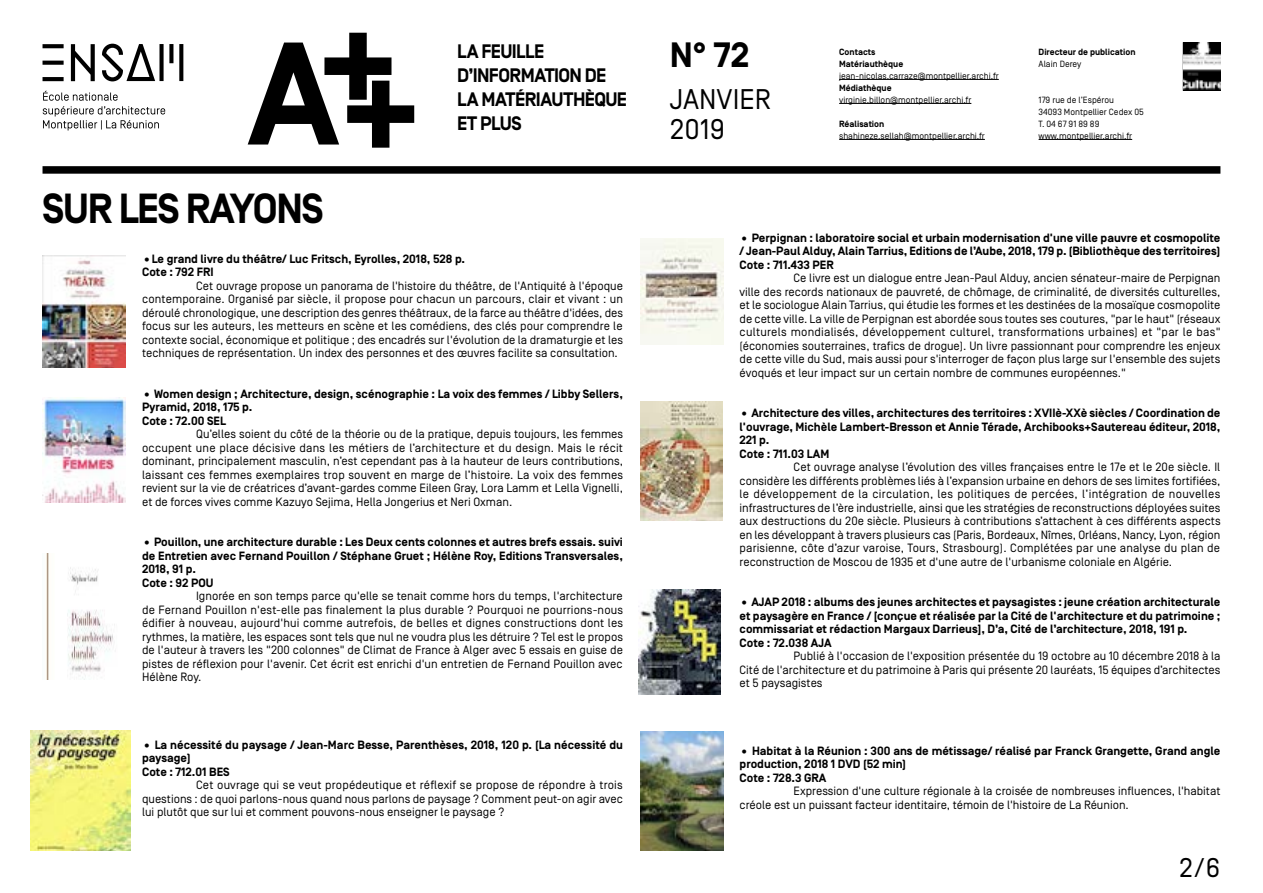
<style>
.page{position:relative;width:1263px;height:893px;background:#fff}
.page>*{position:absolute;margin:0;border:0;box-sizing:border-box;transform-origin:0 0}
.t1{font:700 145.65px "Simplon Norm";color:#000}
.t2{font:700 42px "Simplon Norm";letter-spacing:-.03em;color:#000;scale:.96 1}
.t3{font:700 35.1px "Simplon Norm";color:#000}
.t4{font:28.35px/30px "Simplon Norm";color:#000}
.t5{font:27px "Simplon Norm";color:#000}
.t6{font:700 19.5px/24px "Simplon Norm";letter-spacing:-.03em;color:#000}
.t7{font:12px/13.5px "Simplon Norm";color:#000;text-align:justify}
.t8{font:700 12px/13.5px "Simplon Norm";color:#000}
.t9{font:9px/12px "Simplon Norm";color:#000}
.t10{font:700 9px/12px "Simplon Norm";color:#000}
.s1{color:#fff}
</style>
<div class="page">
<hr style="left:839px;top:79px;width:160px;height:1px;background:#000">
<hr style="left:839px;top:103px;width:132px;height:1px;background:#000">
<hr style="left:839px;top:139px;width:146px;height:1px;background:#000">
<hr style="left:1038px;top:139px;width:94px;height:1px;background:#000">
<svg style="left:43px;top:44px;width:140px;height:86px"></svg>
<svg style="left:1182px;top:42px;width:39px;height:49px"></svg>
<img style="left:1183px;top:43px;width:37px;height:47px">
<div style="left:43px;top:166px;width:1177px;height:8px;background:#000"></div>
<img style="left:43px;top:255px;width:82px;height:112px">
<img style="left:43px;top:397px;width:82px;height:105px">
<img style="left:46px;top:554px;width:69px;height:125px">
<img style="left:31px;top:730px;width:99px;height:120px">
<img style="left:640px;top:238px;width:84px;height:107px">
<img style="left:640px;top:402px;width:82px;height:118px">
<img style="left:639px;top:589px;width:81px;height:105px">
<img style="left:640px;top:731px;width:84px;height:119px">
<h1 class="t1" style="left:317px;top:10px;width:106px">++</h1>
<h1 class="t1" style="left:248px;top:16px;width:174px">A<span class="s1">+</span></h1>
<h3 class="t3" style="left:670px;top:35px;width:81px">N° 72</h3>
<h3 class="t6" style="left:457px;top:40px;width:171px">LA FEUILLE<br>D’INFORMATION DE<br>LA MATÉRIAUTHÈQUE<br>ET PLUS</h3>
<p class="t10" style="left:839px;top:46px;width:66px">Contacts<br>Matériauthèque</p>
<p class="t9" style="left:839px;top:70px;width:161px">jean-nicolas.carraze@montpellier.archi.fr</p>
<p class="t10" style="left:839px;top:82px;width:54px">Médiathèque</p>
<p class="t9" style="left:839px;top:94px;width:134px">virginie.billon@montpellier.archi.fr</p>
<p class="t10" style="left:839px;top:118px;width:47px">Réalisation</p>
<p class="t9" style="left:839px;top:130px;width:147px">shahineze.sellah@montpellier.archi.fr</p>
<h3 class="t4" style="left:670px;top:84px;width:103px">JANVIER<br>2019</h3>
<p class="t10" style="left:1038px;top:46px;width:98px">Directeur de publication</p>
<p class="t9" style="left:1038px;top:58px;width:44px">Alain Derey</p>
<p class="t9" style="left:1038px;top:94px;width:107px">179 rue de l’Espérou<br>34093 Montpellier Cedex 05<br>T. 04 67 91 89 89</p>
<p class="t9" style="left:1038px;top:130px;width:95px">www.montpellier.archi.fr</p>
<h2 class="t2" style="left:43px;top:186px;width:294px">SUR LES RAYONS</h2>
<p class="t8" style="left:142px;top:252px;width:324px">•Le grand livre du théâtre/ Luc Fritsch, Eyrolles, 2018, 528 p.<br>Cote : 792 FRI</p>
<p class="t7" style="left:142px;top:279px;width:482px;text-indent:54px">Cet ouvrage propose un panorama de l'histoire du théâtre, de l'Antiquité à l'époque contemporaine. Organisé par siècle, il propose pour chacun un parcours, clair et vivant : un déroulé chronologique, une description des genres théâtraux, de la farce au théâtre d'idées, des focus sur les auteurs, les metteurs en scène et les comédiens, des clés pour comprendre le contexte social, économique et politique ; des encadrés sur l'évolution de la dramaturgie et les techniques de représentation. Un index des personnes et des œuvres facilite sa consultation.</p>
<p class="t8" style="left:142px;top:387px;width:482px">• Women design ; Architecture, design, scénographie : La voix des femmes / Libby Sellers,<br>Pyramid, 2018, 175 p.<br>Cote : 72.00 SEL</p>
<p class="t7" style="left:142px;top:428px;width:483px;text-indent:54px">Qu’elles soient du côté de la théorie ou de la pratique, depuis toujours, les femmes occupent une place décisive dans les métiers de l’architecture et du design. Mais le récit dominant, principalement masculin, n’est cependant pas à la hauteur de leurs contributions, laissant ces femmes exemplaires trop souvent en marge de l’histoire. La voix des femmes revient sur la vie de créatrices d’avant-gardes comme Eileen Gray, Lora Lamm et Lella Vignelli, et de forces vives comme Kazuyo Sejima, Hella Jongerius et Neri Oxman.</p>
<p class="t8" style="left:142px;top:536px;width:482px">• Pouillon, une architecture durable : Les Deux cents colonnes et autres brefs essais. suivi de Entretien avec Fernand Pouillon / Stéphane Gruet ; Hélène Roy, Editions Transversales, 2018, 91 p.<br>Cote : 92 POU</p>
<p class="t7" style="left:142px;top:590px;width:483px;text-indent:54px">Ignorée en son temps parce qu'elle se tenait comme hors du temps, l'architecture de Fernand Pouillon n'est-elle pas finalement la plus durable ? Pourquoi ne pourrions-nous édifier à nouveau, aujourd'hui comme autrefois, de belles et dignes constructions dont les rythmes, la matière, les espaces sont tels que nul ne voudra plus les détruire ? Tel est le propos de l'auteur à travers les "200 colonnes" de Climat de France à Alger avec 5 essais en guise de pistes de réflexion pour l'avenir. Cet écrit est enrichi d'un entretien de Fernand Pouillon avec Hélène Roy.</p>
<p class="t8" style="left:142px;top:738px;width:482px">• La nécessité du paysage / Jean-Marc Besse, Parenthèses, 2018, 120 p. (La nécessité du paysage)<br>Cote : 712.01 BES</p>
<p class="t7" style="left:142px;top:779px;width:482px;text-indent:54px">Cet ouvrage qui se veut propédeutique et réflexif se propose de répondre à trois questions : de quoi parlons-nous quand nous parlons de paysage ? Comment peut-on agir avec lui plutôt que sur lui et comment pouvons-nous enseigner le paysage ?</p>
<p class="t8" style="left:739px;top:231px;width:482px;text-align:justify">• Perpignan : laboratoire social et urbain modernisation d'une ville pauvre et cosmopolite / Jean-Paul Alduy, Alain Tarrius, Editions de l’Aube, 2018, 179 p. (Bibliothèque des territoires)<br>Cote : 711.433 PER</p>
<p class="t7" style="left:739px;top:272px;width:482px;text-indent:54px">Ce livre est un dialogue entre Jean-Paul Alduy, ancien sénateur-maire de Perpignan ville des records nationaux de pauvreté, de chômage, de criminalité, de diversités culturelles, et le sociologue Alain Tarrius, qui étudie les formes et les destinées de la mosaïque cosmopolite de cette ville. La ville de Perpignan est abordée sous toutes ses coutures, "par le haut" (réseaux culturels mondialisés, développement culturel, transformations urbaines) et "par le bas" (économies souterraines, trafics de drogue). Un livre passionnant pour comprendre les enjeux de cette ville du Sud, mais aussi pour s'interroger de façon plus large sur l'ensemble des sujets évoqués et leur impact sur un certain nombre de communes européennes."</p>
<p class="t8" style="left:739px;top:407px;width:482px">• Architecture des villes, architectures des territoires : XVIIè-XXè siècles / Coordination de l'ouvrage, Michèle Lambert-Bresson et Annie Térade, Archibooks+Sautereau éditeur, 2018, 221 p.<br>Cote : 711.03 LAM</p>
<p class="t7" style="left:739px;top:461px;width:483px;text-indent:54px">Cet ouvrage analyse l’évolution des villes françaises entre le 17e et le 20e siècle. Il considère les différents problèmes liés à l’expansion urbaine en dehors de ses limites fortifiées, le développement de la circulation, les politiques de percées, l’intégration de nouvelles infrastructures de l’ère industrielle, ainsi que les stratégies de reconstructions déployées suites aux destructions du 20e siècle. Plusieurs à contributions s’attachent à ces différents aspects en les développant à travers plusieurs cas (Paris, Bordeaux, Nîmes, Orléans, Nancy, Lyon, région parisienne, côte d’azur varoise, Tours, Strasbourg). Complétées par une analyse du plan de reconstruction de Moscou de 1935 et d'une autre de l'urbanisme coloniale en Algérie.</p>
<p class="t8" style="left:739px;top:596px;width:482px">• AJAP 2018 : albums des jeunes architectes et paysagistes : jeune création architecturale et paysagère en France / [conçue et réalisée par la Cité de l'architecture et du patrimoine ; commissariat et rédaction Margaux Darrieus], D’a, Cité de l’architecture, 2018, 191 p.<br>Cote : 72.038 AJA</p>
<p class="t7" style="left:739px;top:650px;width:482px;text-indent:54px">Publié à l'occasion de l'exposition présentée du 19 octobre au 10 décembre 2018 à la Cité de l'architecture et du patrimoine à Paris qui présente 20 lauréats, 15 équipes d’architectes et 5 paysagistes</p>
<p class="t8" style="left:739px;top:744px;width:482px">• Habitat à la Réunion : 300 ans de métissage/ réalisé par Franck Grangette, Grand angle production, 2018 1 DVD (52 min)<br>Cote : 728.3 GRA</p>
<p class="t7" style="left:739px;top:785px;width:482px;text-indent:54px">Expression d'une culture régionale à la croisée de nombreuses influences, l'habitat créole est un puissant facteur identitaire, témoin de l'histoire de La Réunion.</p>
<h3 class="t5" style="left:1179px;top:853px;width:43px">2/6</h3>
</div>
